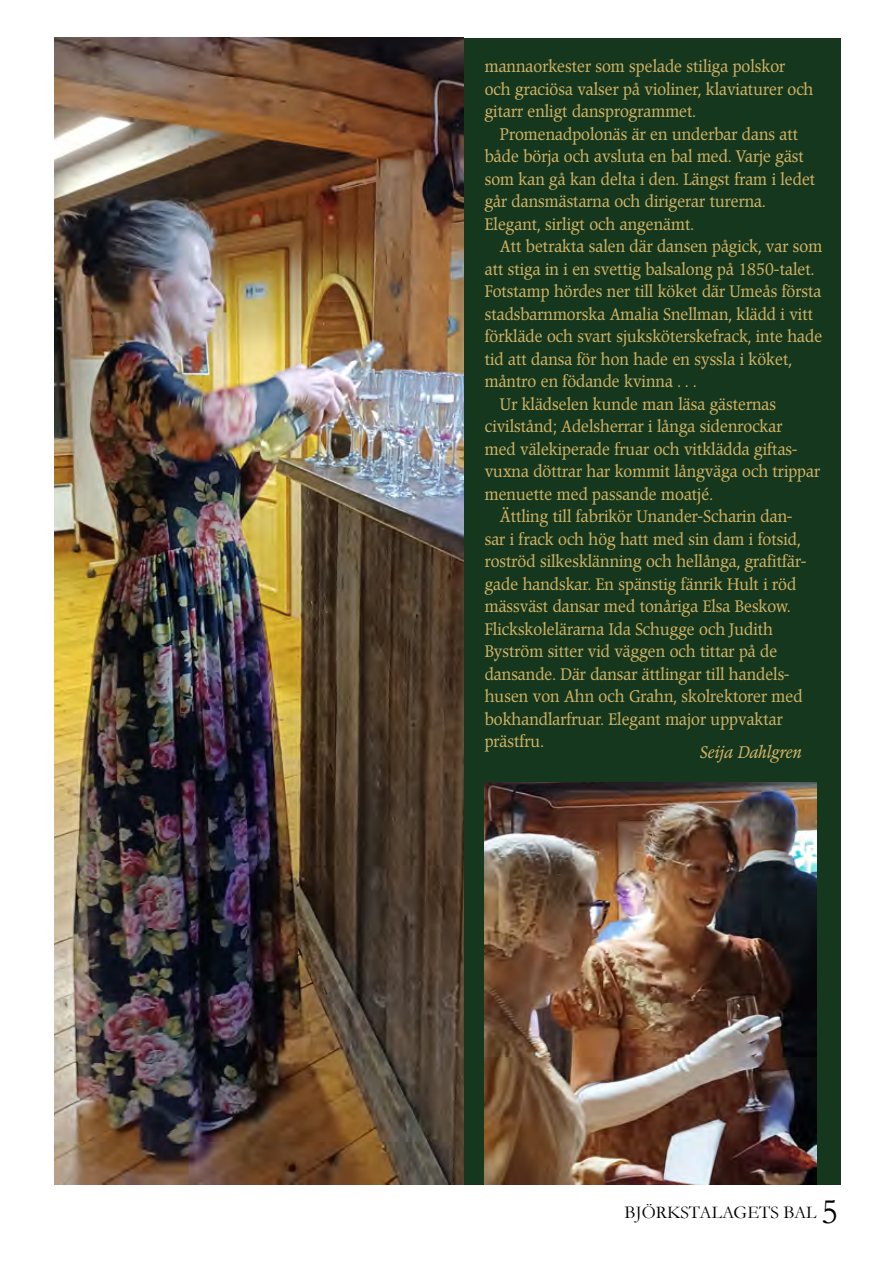
<style>
.page{position:relative;width:893px;height:1263px;background:#fff}
.page>*{position:absolute;margin:0;border:0;box-sizing:border-box;transform-origin:0 0}
.t1{font:18px "Garamond";color:#000}
.t2{font:16.5px/22.5px "Poppl Pontifex BE";color:#cfb265;scale:.92 1}
.t3{font:italic 16.5px "Poppl Pontifex BE";color:#cfb265;scale:.92 1}
.s1{font-size:36px}
</style>
<div class="page">
<div style="left:54px;top:38px;width:787px;height:1147px;background:#15371d"></div>
<img style="left:54px;top:38px;width:409px;height:1147px">
<img style="left:485px;top:782px;width:331px;height:403px">
<p class="t2" style="left:485px;top:56px;width:359px">mannaorkester som spelade stiliga polskor och graciösa valser på violiner, klaviaturer och gitarr enligt dansprogrammet.</p>
<p class="t2" style="left:485px;top:123px;width:361px;text-indent:15px">Promenadpolonäs är en underbar dans att både börja och avsluta en bal med. Varje gäst som kan gå kan delta i den. Längst fram i ledet går dansmästarna och dirigerar turerna.<br>Elegant, sirligt och angenämt.</p>
<p class="t2" style="left:500px;top:236px;width:352px">Att betrakta salen där dansen pågick, var som</p>
<p class="t2" style="left:485px;top:258px;width:360px">att stiga in i en svettig balsalong på 1850-talet.</p>
<p class="t2" style="left:485px;top:281px;width:367px">Fotstamp hördes ner till köket där Umeås första</p>
<p class="t2" style="left:485px;top:303px;width:358px">stadsbarnmorska Amalia Snellman, klädd i vitt</p>
<p class="t2" style="left:485px;top:326px;width:368px">förkläde och svart sjuksköterskefrack, inte hade</p>
<p class="t2" style="left:485px;top:348px;width:335px">tid att dansa för hon hade en syssla i köket,</p>
<p class="t2" style="left:485px;top:371px;width:232px">måntro en födande kvinna . . .</p>
<p class="t2" style="left:500px;top:393px;width:302px">Ur klädselen kunde man läsa gästernas</p>
<p class="t2" style="left:485px;top:416px;width:325px">civilstånd; Adelsherrar i långa sidenrockar</p>
<p class="t2" style="left:485px;top:438px;width:341px">med välekiperade fruar och vitklädda giftas-</p>
<p class="t2" style="left:485px;top:461px;width:366px">vuxna döttrar har kommit långväga och trippar</p>
<p class="t2" style="left:485px;top:483px;width:249px">menuette med passande moatjé.</p>
<p class="t2" style="left:500px;top:506px;width:319px">Ättling till fabrikör Unander-Scharin dan-</p>
<p class="t2" style="left:485px;top:528px;width:345px">sar i frack och hög hatt med sin dam i fotsid,</p>
<p class="t2" style="left:485px;top:551px;width:351px">roströd silkesklänning och hellånga, grafitfär-</p>
<p class="t2" style="left:485px;top:573px;width:340px">gade handskar. En spänstig fänrik Hult i röd</p>
<p class="t2" style="left:485px;top:596px;width:334px">mässväst dansar med tonåriga Elsa Beskow.</p>
<p class="t2" style="left:485px;top:618px;width:315px">Flickskolelärarna Ida Schugge och Judith</p>
<p class="t2" style="left:485px;top:641px;width:319px">Byström sitter vid väggen och tittar på de</p>
<p class="t2" style="left:485px;top:663px;width:333px">dansande. Där dansar ättlingar till handels-</p>
<p class="t2" style="left:485px;top:686px;width:347px">husen von Ahn och Grahn, skolrektorer med</p>
<p class="t2" style="left:485px;top:708px;width:325px">bokhandlarfruar. Elegant major uppvaktar</p>
<p class="t2" style="left:485px;top:731px;width:66px">prästfru.</p>
<p class="t3" style="left:699px;top:742px;width:112px">Seija Dahlgren</p>
<p class="t1" style="left:625px;top:1201px;width:215px">BJÖRKSTALAGETS BAL <span class="s1">5</span></p>
</div>
